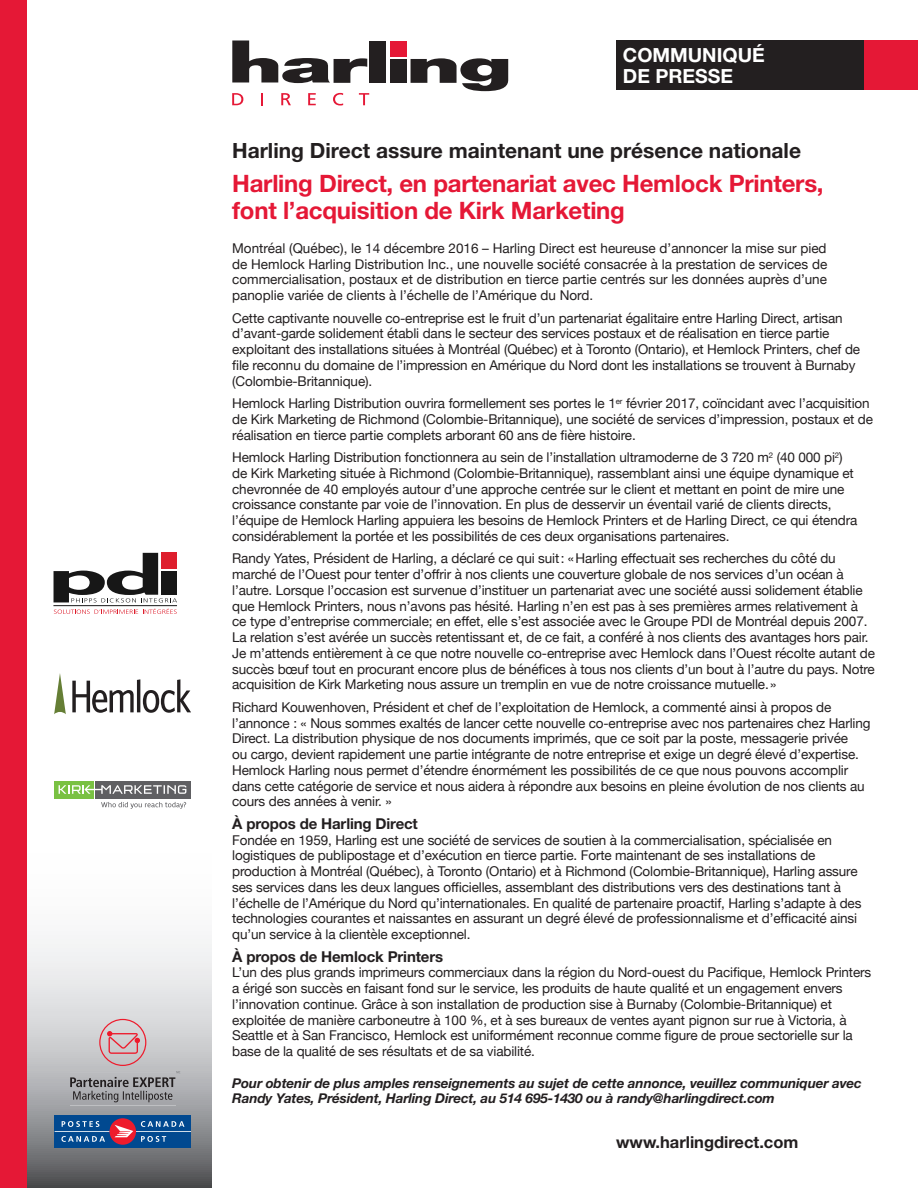
<style>
.page{position:relative;width:918px;height:1188px;background:#fff}
.page>*{position:absolute;margin:0;border:0;box-sizing:border-box;transform-origin:0 0}
.t1{font:700 24px/27px "Helvetica Neue";letter-spacing:-.01em;color:#e51836}
.t2{font:700 21px "Helvetica Neue";color:#231f20}
.t3{font:700 19.5px/21px "Helvetica Neue";color:#fff}
.t4{font:700 16.5px "Helvetica Neue";color:#231f20}
.t5{font:700 15px "Helvetica Neue";letter-spacing:-.01em;color:#231f20}
.t6{font:13.5px/15.8px "Helvetica Neue";letter-spacing:-.01em;color:#231f20}
.t7{font:italic 700 13.5px/15.8px "Helvetica Neue";letter-spacing:-.01em;color:#231f20}
</style>
<div class="page">
<svg style="left:27px;top:781px;width:185px;height:407px"></svg>
<svg style="left:232px;top:93px;width:11px;height:12px"></svg>
<svg style="left:261px;top:93px;width:2px;height:12px"></svg>
<svg style="left:281px;top:93px;width:10px;height:12px"></svg>
<svg style="left:308px;top:93px;width:8px;height:12px"></svg>
<svg style="left:333px;top:93px;width:10px;height:12px"></svg>
<svg style="left:359px;top:93px;width:10px;height:12px"></svg>
<div style="left:390px;top:41px;width:17px;height:16px;background:#e51836"></div>
<svg style="left:232px;top:40px;width:135px;height:43px"></svg>
<div style="left:369px;top:41px;width:17px;height:42px;background:#231f20"></div>
<div style="left:390px;top:59px;width:17px;height:24px;background:#231f20"></div>
<svg style="left:411px;top:58px;width:97px;height:33px"></svg>
<div style="left:0;top:0;width:27px;height:1188px;background:#e51836"></div>
<svg style="left:54px;top:673px;width:12px;height:41px"></svg>
<svg style="left:72px;top:679px;width:119px;height:34px"></svg>
<svg style="left:54px;top:553px;width:123px;height:50px"></svg>
<svg style="left:54px;top:609px;width:123px;height:5px"></svg>
<hr style="left:54px;top:605px;width:123px;height:1px;background:#171717">
<div style="left:864px;top:40px;width:54px;height:50px;background:#e51836"></div>
<div style="left:616px;top:40px;width:248px;height:50px;background:#231f20"></div>
<hr style="left:70px;top:1106px;width:105px;height:1px;background:#bebfc2">
<div style="left:55px;top:1115px;width:136px;height:33px;background:#014990"></div>
<svg style="left:110px;top:1118px;width:26px;height:27px"></svg>
<svg style="left:55px;top:1121px;width:136px;height:21px"></svg>
<svg style="left:70px;top:1019px;width:110px;height:83px;background:#b8b0b3"></svg>
<div style="left:96px;top:781px;width:95px;height:17px;background:#5f5f62"></div>
<div style="left:54px;top:781px;width:40px;height:17px;background:#79c142"></div>
<svg style="left:59px;top:785px;width:127px;height:9px"></svg>
<svg style="left:101px;top:802px;width:85px;height:7px"></svg>
<h3 class="t3" style="left:623px;top:45px;width:143px">COMMUNIQUÉ<br>DE PRESSE</h3>
<h2 class="t2" style="left:232px;top:138px;width:570px">Harling Direct assure maintenant une présence nationale</h2>
<h1 class="t1" style="left:232px;top:170px;width:593px">Harling Direct, en partenariat avec Hemlock Printers, font l’acquisition de Kirk Marketing</h1>
<p class="t6" style="left:232px;top:241px;width:597px;text-align:justify">Montréal (Québec), le 14 décembre 2016 – Harling Direct est heureuse d’annoncer la mise sur pied de Hemlock Harling Distribution Inc., une nouvelle société consacrée à la prestation de services de commercialisation, postaux et de distribution en tierce partie centrés sur les données auprès d’une panoplie variée de clients à l’échelle de l’Amérique du Nord.</p>
<p class="t6" style="left:232px;top:311px;width:630px">Cette captivante nouvelle co-entreprise est le fruit d’un partenariat égalitaire entre Harling Direct, artisan d’avant-garde solidement établi dans le secteur des services postaux et de réalisation en tierce partie exploitant des installations situées à Montréal (Québec) et à Toronto (Ontario), et Hemlock Printers, chef de file reconnu du domaine de l’impression en Amérique du Nord dont les installations se trouvent à Burnaby (Colombie-Britannique).</p>
<p class="t6" style="left:232px;top:396px;width:642px">Hemlock Harling Distribution ouvrira formellement ses portes le 1<sup>er</sup> février 2017, coïncidant avec l’acquisition de Kirk Marketing de Richmond (Colombie-Britannique), une société de services d’impression, postaux et de réalisation en tierce partie complets arborant 60 ans de fière histoire.</p>
<p class="t6" style="left:232px;top:450px;width:627px">Hemlock Harling Distribution fonctionnera au sein de l’installation ultramoderne de 3 720 m<sup>2</sup> (40 000 pi<sup>2</sup>) de Kirk Marketing située à Richmond (Colombie-Britannique), rassemblant ainsi une équipe dynamique et chevronnée de 40 employés autour d’une approche centrée sur le client et mettant en point de mire une croissance constante par voie de l’innovation. En plus de desservir un éventail varié de clients directs, l’équipe de Hemlock Harling appuiera les besoins de Hemlock Printers et de Harling Direct, ce qui étendra considérablement la portée et les possibilités de ces deux organisations partenaires.</p>
<p class="t6" style="left:232px;top:552px;width:644px">Randy Yates, Président de Harling, a déclaré ce qui suit: «Harling effectuait ses recherches du côté du marché de l’Ouest pour tenter d’offrir à nos clients une couverture globale de nos services d’un océan à l’autre. Lorsque l’occasion est survenue d’instituer un partenariat avec une société aussi solidement établie que Hemlock Printers, nous n’avons pas hésité. Harling n’en est pas à ses premières armes relativement à ce type d’entreprise commerciale; en effet, elle s’est associée avec le Groupe PDI de Montréal depuis 2007.<br>La relation s’est avérée un succès retentissant et, de ce fait, a conféré à nos clients des avantages hors pair.<br>Je m’attends entièrement à ce que notre nouvelle co-entreprise avec Hemlock dans l’Ouest récolte autant de succès bœuf tout en procurant encore plus de bénéfices à tous nos clients d’un bout à l’autre du pays. Notre acquisition de Kirk Marketing nous assure un tremplin en vue de notre croissance mutuelle.»</p>
<p class="t6" style="left:232px;top:700px;width:640px">Richard Kouwenhoven, Président et chef de l’exploitation de Hemlock, a commenté ainsi à propos de l’annonce : « Nous sommes exaltés de lancer cette nouvelle co-entreprise avec nos partenaires chez Harling Direct. La distribution physique de nos documents imprimés, que ce soit par la poste, messagerie privée<br>ou cargo, devient rapidement une partie intégrante de notre entreprise et exige un degré élevé d’expertise.<br>Hemlock Harling nous permet d’étendre énormément les possibilités de ce que nous pouvons accomplir dans cette catégorie de service et nous aidera à répondre aux besoins en pleine évolution de nos clients au cours des années à venir. »</p>
<p class="t5" style="left:232px;top:814px;width:187px">À propos de Harling Direct</p>
<p class="t6" style="left:232px;top:833px;width:631px">Fondée en 1959, Harling est une société de services de soutien à la commercialisation, spécialisée en logistiques de publipostage et d’exécution en tierce partie. Forte maintenant de ses installations de production à Montréal (Québec), à Toronto (Ontario) et à Richmond (Colombie-Britannique), Harling assure ses services dans les deux langues officielles, assemblant des distributions vers des destinations tant à l’échelle de l’Amérique du Nord qu’internationales. En qualité de partenaire proactif, Harling s’adapte à des technologies courantes et naissantes en assurant un degré élevé de professionnalisme et d’efficacité ainsi qu’un service à la clientèle exceptionnel.</p>
<p class="t5" style="left:232px;top:947px;width:212px">À propos de Hemlock Printers</p>
<p class="t6" style="left:232px;top:966px;width:641px">L’un des plus grands imprimeurs commerciaux dans la région du Nord-ouest du Pacifique, Hemlock Printers a érigé son succès en faisant fond sur le service, les produits de haute qualité et un engagement envers l’innovation continue. Grâce à son installation de production sise à Burnaby (Colombie-Britannique) et exploitée de manière carboneutre à 100 %, et à ses bureaux de ventes ayant pignon sur rue à Victoria, à Seattle et à San Francisco, Hemlock est uniformément reconnue comme figure de proue sectorielle sur la base de la qualité de ses résultats et de sa viabilité.</p>
<p class="t7" style="left:232px;top:1075px;width:631px">Pour obtenir de plus amples renseignements au sujet de cette annonce, veuillez communiquer avec<br>Randy Yates, Président, Harling Direct, au 514 695-1430 ou à randy@harlingdirect.com</p>
<p class="t4" style="left:616px;top:1131px;width:184px">www.harlingdirect.com</p>
</div>
